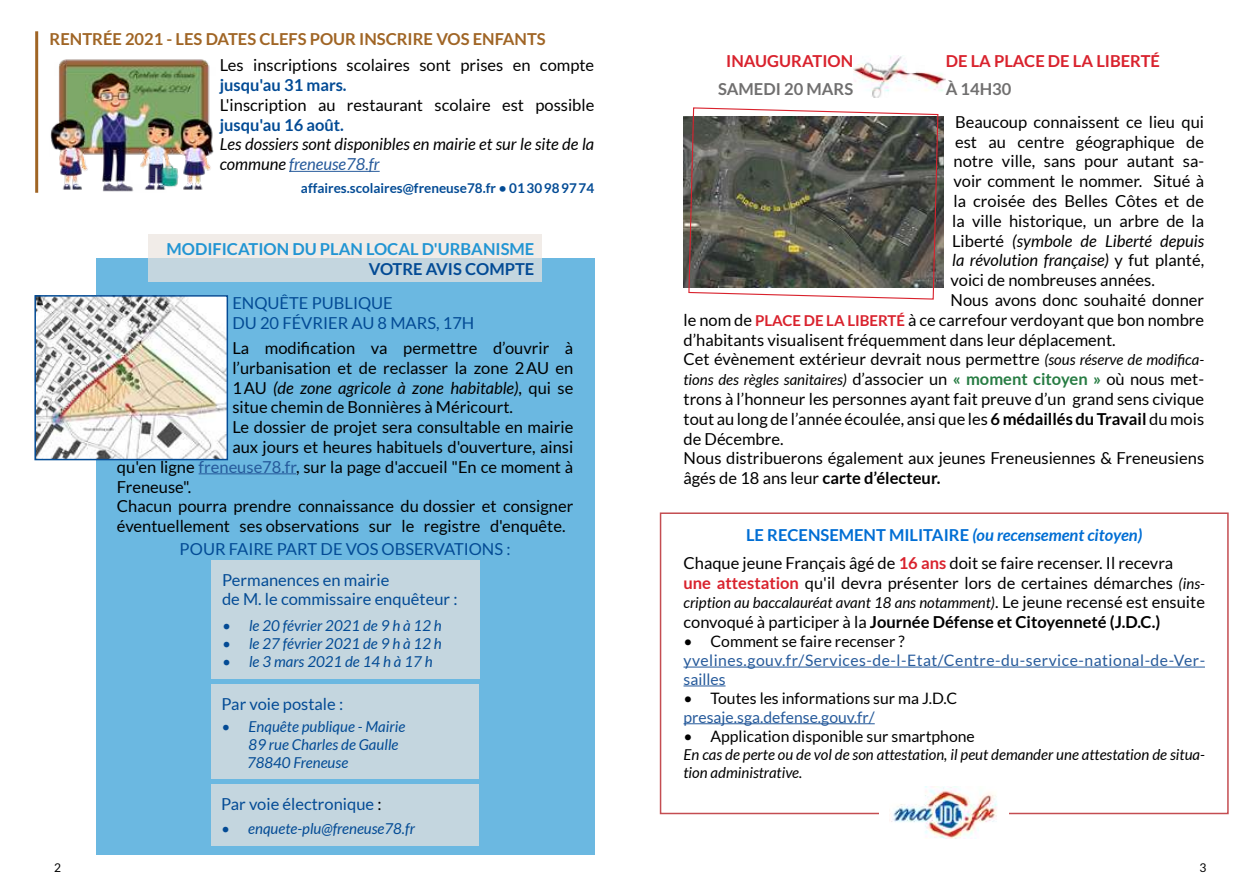
<style>
.page{position:relative;width:1259px;height:893px;background:#fff}
.page>*{position:absolute;margin:0;border:0;box-sizing:border-box;transform-origin:0 0}
.t1{font:16.5px/19.8px "Lato";color:#000}
.t2{font:italic 16.5px/19.8px "Lato";color:#000}
.t3{font:16.5px/19.8px "Lato";color:#034b95}
.t4{font:700 16.5px "Lato";color:#000}
.t5{font:700 16.5px "Lato";color:#a06525}
.t6{font:700 16.5px "Lato";color:#034b95}
.t7{font:700 16.5px "Lato";color:#006ed4}
.t8{font:700 16.5px "Lato";color:#2295d3}
.t9{font:700 16.5px "Lato";color:#d9222d}
.t10{font:700 16.5px "Lato";color:#706f6f}
.t11{font:15.75px "Lato";color:#000}
.t12{font:15.75px/18.9px "Lato";letter-spacing:.03em;color:#265a9b}
.t13{font:15.75px "Lato";color:#265a9b}
.t14{font:italic 15px/18px "Lato";color:#000}
.t15{font:italic 15px/18px "Lato";color:#034b95}
.t16{font:700 13.5px "Lato";color:#034b95}
.t17{font:12px "Lato";color:#000}
.s1{color:#265a9b}
.s2{font-style:normal}
.s3{color:#000}
.s4{font-weight:700;font-size:15px;color:#d9222d}
.s5{font-style:italic;font-size:15px}
.s6{font-style:normal;font-size:16.5px}
.s7{font-weight:700;font-style:normal;font-size:16.5px;color:#277c43}
.s8{font-weight:700}
.s9{font-style:italic}
.s10{font-weight:700;color:#d9222d}
.s11{font-weight:400}
</style>
<div class="page">
<div style="left:660px;top:512px;width:568px;height:302px;border:2px solid #c44d51"></div>
<hr style="left:683px;top:667px;width:522px;height:1px;background:#265a9b">
<hr style="left:683px;top:685px;width:42px;height:1px;background:#265a9b">
<hr style="left:683px;top:723px;width:191px;height:1px;background:#265a9b">
<div style="left:879px;top:803px;width:129px;height:19px;background:#fff"></div>
<img style="left:889px;top:786px;width:108px;height:53px">
<img style="left:683px;top:117px;width:260px;height:170px">
<svg style="left:688px;top:107px;width:251px;height:193px;background:#69675e"></svg>
<img style="left:853px;top:56px;width:92px;height:41px">
<div style="left:96px;top:258px;width:498px;height:597px;background:#6bb8e1"></div>
<hr style="left:199px;top:473px;width:97px;height:1px;background:#265a9b">
<div style="left:211px;top:560px;width:268px;height:118px;background:#c4d6df"></div>
<div style="left:211px;top:785px;width:268px;height:61px;background:#c4d6df"></div>
<div style="left:211px;top:684px;width:268px;height:95px;background:#c4d6df"></div>
<svg style="left:149px;top:235px;width:393px;height:47px;background:#dae0e3"></svg>
<img style="left:37px;top:298px;width:188px;height:159px">
<div style="left:34px;top:295px;width:194px;height:165px;border:2px solid #034b95"></div>
<hr style="left:35px;top:31px;width:3px;height:162px;background:#a06525">
<img style="left:50px;top:59px;width:164px;height:133px">
<hr style="left:289px;top:171px;width:91px;height:1px;background:#265a9b">
<p class="t5" style="left:50px;top:30px;width:497px">RENTRÉE 2021 - LES DATES CLEFS POUR INSCRIRE VOS ENFANTS</p>
<p class="t1" style="left:220px;top:55px;width:376px">Les inscriptions scolaires sont prises en compte</p>
<p class="t6" style="left:220px;top:76px;width:128px">jusqu'au 31 mars.</p>
<p class="t1" style="left:220px;top:95px;width:376px">L'inscription au restaurant scolaire est possible</p>
<p class="t6" style="left:220px;top:116px;width:126px">jusqu'au 16 août.</p>
<p class="t2" style="left:220px;top:136px;width:376px">Les dossiers sont disponibles en mairie et sur le site de la commune <span class="s1">freneuse78.fr</span></p>
<p class="t16" style="left:301px;top:181px;width:295px">affaires.scolaires@freneuse78.fr • 01 30 98 97 74</p>
<p class="t8" style="left:166px;top:240px;width:369px">MODIFICATION DU PLAN LOCAL D'URBANISME</p>
<p class="t6" style="left:369px;top:260px;width:167px">VOTRE AVIS COMPTE</p>
<p class="t3" style="left:232px;top:293px;width:244px">ENQUÊTE PUBLIQUE<br>DU 20 FÉVRIER AU 8 MARS, 17H</p>
<p class="t1" style="left:232px;top:338px;width:342px">La modification va permettre d’ouvrir à</p>
<p class="t1" style="left:232px;top:358px;width:342px">l’urbanisation et de reclasser la zone 2 AU en</p>
<p class="t2" style="left:232px;top:379px;width:342px"><span class="s2">1 AU</span> (de zone agricole à zone habitable)<span class="s2">, qui se</span></p>
<p class="t1" style="left:232px;top:397px;width:282px">situe chemin de Bonnières à Méricourt.</p>
<p class="t1" style="left:232px;top:417px;width:342px">Le dossier de projet sera consultable en mairie</p>
<p class="t1" style="left:232px;top:437px;width:342px">aux jours et heures habituels d'ouverture, ainsi</p>
<p class="t1" style="left:117px;top:457px;width:458px">qu'en ligne <span class="s1">freneuse78.fr</span>, sur la page d'accueil "En ce moment à</p>
<p class="t1" style="left:117px;top:476px;width:76px">Freneuse".</p>
<p class="t1" style="left:117px;top:496px;width:458px">Chacun pourra prendre connaissance du dossier et consigner</p>
<p class="t1" style="left:117px;top:516px;width:450px">éventuellement ses observations sur le registre d'enquête.</p>
<p class="t3" style="left:180px;top:539px;width:332px">POUR FAIRE PART DE VOS OBSERVATIONS :</p>
<p class="t3" style="left:222px;top:570px;width:237px">Permanences en mairie<br>de M. le commissaire enquêteur :</p>
<p class="t15" style="left:222px;top:618px;width:221px">• le 20 février 2021 de 9 h à 12 h</p>
<p class="t15" style="left:222px;top:636px;width:221px">• le 27 février 2021 de 9 h à 12 h</p>
<p class="t15" style="left:222px;top:654px;width:212px">• le 3 mars 2021 de 14 h à 17 h</p>
<p class="t3" style="left:222px;top:694px;width:123px">Par voie postale :</p>
<p class="t15" style="left:247px;top:719px;width:160px;text-indent:-26px">• Enquête publique - Mairie<br>89 rue Charles de Gaulle<br>78840 Freneuse</p>
<p class="t3" style="left:221px;top:794px;width:162px">Par voie électronique <span class="s3">:</span></p>
<p class="t15" style="left:221px;top:821px;width:195px">• enquete-plu@freneuse78.fr</p>
<p class="t9" style="left:726px;top:52px;width:128px">INAUGURATION</p>
<p class="t10" style="left:718px;top:81px;width:137px">SAMEDI 20 MARS</p>
<p class="t9" style="left:945px;top:52px;width:216px">DE LA PLACE DE LA LIBERTÉ</p>
<p class="t10" style="left:945px;top:80px;width:67px">À 14H30</p>
<p class="t1" style="left:955px;top:112px;width:250px">Beaucoup connaissent ce lieu qui</p>
<p class="t1" style="left:955px;top:132px;width:251px">est au centre géographique de</p>
<p class="t1" style="left:953px;top:151px;width:252px">notre ville, sans pour autant sa-</p>
<p class="t1" style="left:953px;top:171px;width:252px">voir comment le nommer. Situé à</p>
<p class="t1" style="left:953px;top:191px;width:252px">la croisée des Belles Côtes et de</p>
<p class="t1" style="left:952px;top:211px;width:253px">la ville historique, un arbre de la</p>
<p class="t2" style="left:952px;top:232px;width:254px"><span class="s2">Liberté</span> (symbole de Liberté depuis</p>
<p class="t2" style="left:952px;top:252px;width:254px">la révolution française) <span class="s2">y fut planté,</span></p>
<p class="t1" style="left:950px;top:270px;width:206px">voici de nombreuses années.</p>
<p class="t1" style="left:950px;top:290px;width:255px">Nous avons donc souhaité donner</p>
<p class="t1" style="left:683px;top:310px;width:522px">le nom de <span class="s4">PLACE DE LA LIBERTÉ</span> à ce carrefour verdoyant que bon nombre</p>
<p class="t1" style="left:683px;top:330px;width:434px">d’habitants visualisent fréquemment dans leur déplacement.</p>
<p class="t1" style="left:683px;top:349px;width:522px">Cet évènement extérieur devrait nous permettre <span class="s5">(sous réserve de modifica-</span></p>
<p class="t14" style="left:683px;top:372px;width:522px">tions des règles sanitaires) <span class="s6">d’associer un</span> <span class="s7">« moment citoyen »</span> <span class="s6">où nous met-</span></p>
<p class="t1" style="left:683px;top:389px;width:522px">trons à l’honneur les personnes ayant fait preuve d’un grand sens civique tout au long de l’année écoulée, ansi que les <span class="s8">6 médaillés du Travail</span> du mois de Décembre.<br>Nous distribuerons également aux jeunes Freneusiennes &amp; Freneusiens âgés de 18 ans leur <span class="s8">carte d’électeur.</span></p>
<p class="t7" style="left:746px;top:527px;width:398px">LE RECENSEMENT MILITAIRE <span class="s9">(ou recensement citoyen)</span></p>
<p class="t1" style="left:683px;top:553px;width:523px">Chaque jeune Français âgé de <span class="s10">16 ans</span> doit se faire recenser. Il recevra<br><span class="s10">une attestation</span> qu'il devra présenter lors de certaines démarches <span class="s5">(ins-</span></p>
<p class="t14" style="left:683px;top:595px;width:523px">cription au baccalauréat avant 18 ans notamment)<span class="s6">. Le jeune recensé est ensuite</span></p>
<p class="t4" style="left:683px;top:613px;width:478px"><span class="s11">convoqué à participer à la</span> Journée Défense et Citoyenneté (J.D.C.)</p>
<p class="t11" style="left:683px;top:633px;width:223px">• Comment se faire recenser ?</p>
<p class="t12" style="left:683px;top:651px;width:523px">yvelines.gouv.fr/Services-de-l-Etat/Centre-du-service-national-de-Ver&shy;sailles</p>
<p class="t11" style="left:683px;top:690px;width:275px">• Toutes les informations sur ma J.D.C</p>
<p class="t13" style="left:683px;top:709px;width:193px">presaje.sga.defense.gouv.fr/</p>
<p class="t11" style="left:683px;top:728px;width:293px">• Application disponible sur smartphone</p>
<p class="t14" style="left:683px;top:747px;width:523px">En cas de perte ou de vol de son attestation, il peut demander une attestation de situa&shy;tion administrative.</p>
<p class="t17" style="left:54px;top:861px;width:8px">2</p>
<p class="t17" style="left:1199px;top:861px;width:8px">3</p>
</div>
